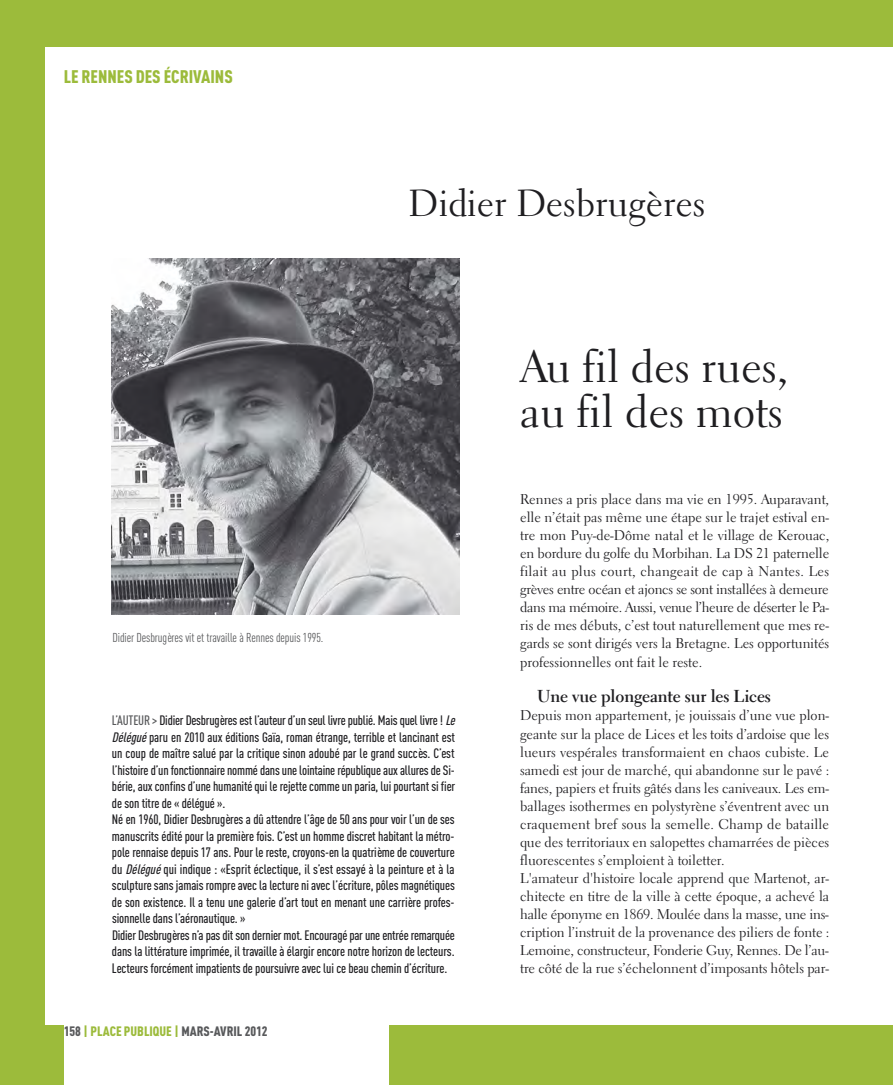
<style>
.page{position:relative;width:893px;height:1085px;background:#fff}
.page>*{position:absolute;margin:0;border:0;box-sizing:border-box;transform-origin:0 0}
.t1{font:45px/45px "Electra LT";color:#1f1e21}
.t2{font:37.5px "Electra LT";color:#1f1e21}
.t3{font:900 18px "DIN Cond";color:#9cbb3b}
.t4{font:700 17.25px "Electra LT";letter-spacing:-.01em;color:#1f1e21}
.t5{font:14.1px/18px "Electra LT";letter-spacing:-.005em;color:#1f1e21;text-align:justify}
.t6{font:500 13.5px/16.5px "DIN Cond";letter-spacing:-.01em;color:#1f1e21}
.t7{font:900 13.5px "DIN Cond";color:#58595b}
.t8{font:12.75px "DIN Cond";letter-spacing:-.01em;color:#58595b}
.s1{color:#58595b}
.s2{font-style:italic}
.s3{color:#9cbb3b}
</style>
<div class="page">
<div style="left:0;top:0;width:893px;height:47px;background:#9cbb3b"></div>
<div style="left:0;top:0;width:45px;height:1084px;background:#9cbb3b"></div>
<div style="left:0;top:1025px;width:64px;height:59px;background:#9cbb3b"></div>
<div style="left:390px;top:1025px;width:503px;height:59px;background:#9cbb3b"></div>
<img style="left:112px;top:258px;width:348px;height:356px">
<p class="t3" style="left:64px;top:65px;width:171px">LE RENNES DES ÉCRIVAINS</p>
<h2 class="t2" style="left:408px;top:188px;width:299px">Didier Desbrugères</h2>
<h1 class="t1" style="left:520px;top:348px;width:269px">Au fil des rues, au fil des mots</h1>
<p class="t8" style="left:112px;top:629px;width:212px">Didier Desbrugères vit et travaille à Rennes depuis 1995.</p>
<p class="t6" style="left:112px;top:711px;width:348px"><span class="s1">L’AUTEUR &gt;</span> Didier Desbrugères est l’auteur d’un seul livre publié. Mais quel livre ! <span class="s2">Le Délégué</span>paru en 2010 aux éditions Gaïa, roman étrange, terrible et lancinant est un coup de maître salué par la critique sinon adoubé par le grand succès. C’est l’histoire d’un fonctionnaire nommé dans une lointaine république aux allures de Si&shy;bérie, aux confins d’une humanité qui le rejette comme un paria, lui pourtant si fier de son titre de « délégué ».<br>Né en 1960, Didier Desbrugères a dû attendre l’âge de 50 ans pour voir l’un de ses manuscrits édité pour la première fois. C’est un homme discret habitant la métro&shy;pole rennaise depuis 17 ans. Pour le reste, croyons-en la quatrième de couverture du <span class="s2">Délégué</span>qui indique : «Esprit éclectique, il s’est essayé à la peinture et à la sculpture sans jamais rompre avec la lecture ni avec l’écriture, pôles magnétiques de son existence. Il a tenu une galerie d’art tout en menant une carrière profes&shy;sionnelle dans l’aéronautique. »<br>Didier Desbrugères n’a pas dit son dernier mot. Encouragé par une entrée remarquée dans la littérature imprimée, il travaille à élargir encore notre horizon de lecteurs.<br>Lecteurs forcément impatients de poursuivre avec lui ce beau chemin d’écriture.</p>
<p class="t7" style="left:64px;top:1022px;width:205px">158 <span class="s3">| PLACE PUBLIQUE |</span> MARS-AVRIL 2012</p>
<p class="t5" style="left:520px;top:492px;width:311px">Rennes a pris place dans ma vie en 1995. Auparavant, elle n’était pas même une étape sur le trajet estival en&shy;tre mon Puy-de-Dôme natal et le village de Kerouac, en bordure du golfe du Morbihan. La DS 21 paternelle filait au plus court, changeait de cap à Nantes. Les grèves entre océan et ajoncs se sont installées à demeure dans ma mémoire. Aussi, venue l’heure de déserter le Pa&shy;ris de mes débuts, c’est tout naturellement que mes re&shy;gards se sont dirigés vers la Bretagne. Les opportunités professionnelles ont fait le reste.</p>
<p class="t4" style="left:537px;top:689px;width:235px">Une vue plongeante sur les Lices</p>
<p class="t5" style="left:520px;top:708px;width:311px;text-align:left">Depuis mon appartement, je jouissais d’une vue plon&shy;geante sur la place de Lices et les toits d’ardoise que les lueurs vespérales transformaient en chaos cubiste. Le samedi est jour de marché, qui abandonne sur le pavé : fanes, papiers et fruits gâtés dans les caniveaux. Les em&shy;ballages isothermes en polystyrène s’éventrent avec un craquement bref sous la semelle. Champ de bataille que des territoriaux en salopettes chamarrées de pièces fluorescentes s’emploient à toiletter.<br>L'amateur d'histoire locale apprend que Martenot, ar&shy;chitecte en titre de la ville à cette époque, a achevé la halle éponyme en 1869. Moulée dans la masse, une ins&shy;cription l’instruit de la provenance des piliers de fonte :<br>Lemoine, constructeur, Fonderie Guy, Rennes. De l’au&shy;tre côté de la rue s’échelonnent d’imposants hôtels par-</p>
</div>
